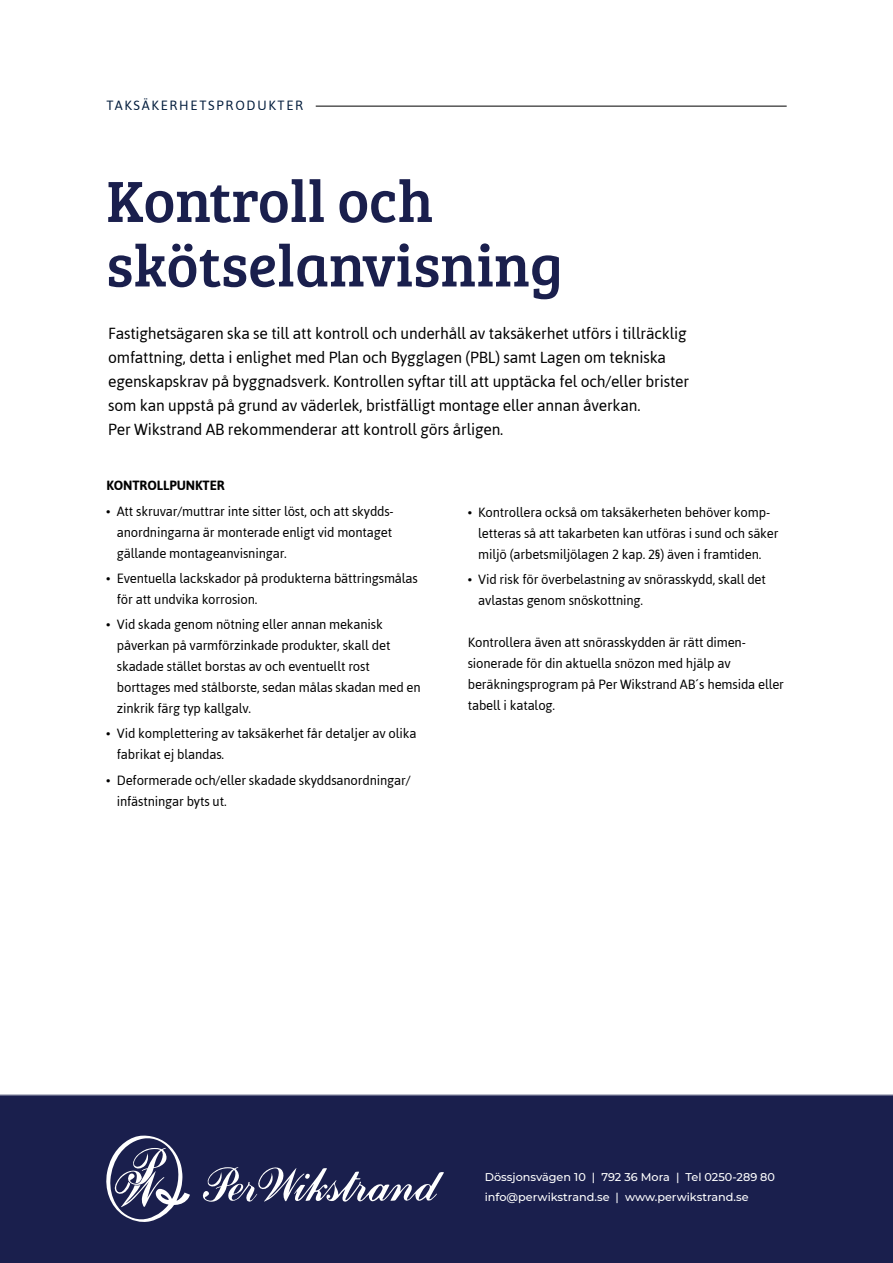
<style>
.page{position:relative;width:893px;height:1263px;background:#fff}
.page>*{position:absolute;margin:0;border:0;box-sizing:border-box;transform-origin:0 0}
.t1{font:60px/64.5px "Bree Serif";color:#1a1f4d}
.t2{font:18px/24px "Jaldi";letter-spacing:-.01em;color:#000001}
.t3{font:15px/21px "Jaldi";letter-spacing:-.01em;color:#000001}
.t4{font:15px "Jaldi";letter-spacing:.115em;color:#021c3c}
.t5{font:700 15px "Jaldi";letter-spacing:-.005em;color:#000001}
.t6{font:500 11.25px/19.5px "Montserrat";color:#fff}
</style>
<div class="page">
<div style="left:0;top:1094px;width:893px;height:169px;background:#1a1f4d"></div>
<svg style="left:202px;top:1165px;width:242px;height:39px;background:#4e5275"></svg>
<svg style="left:106px;top:1135px;width:84px;height:87px"></svg>
<hr style="left:316px;top:106px;width:471px;height:1px;background:#000001">
<p class="t4" style="left:106px;top:93px;width:198px">TAKSÄKERHETSPRODUKTER</p>
<h1 class="t1" style="left:106px;top:166px;width:458px">Kontroll och skötselanvisning</h1>
<p class="t2" style="left:108px;top:321px;width:582px">Fastighetsägaren ska se till att kontroll och underhåll av taksäkerhet utförs i tillräcklig omfattning, detta i enlighet med Plan och Bygglagen (PBL) samt Lagen om tekniska egenskapskrav på byggnadsverk. Kontrollen syftar till att upptäcka fel och/eller brister som kan uppstå på grund av väderlek, bristfälligt montage eller annan åverkan.<br>Per Wikstrand AB rekommenderar att kontroll görs årligen.</p>
<p class="t5" style="left:106px;top:476px;width:120px">KONTROLLPUNKTER</p>
<p class="t3" style="left:117px;top:500px;width:278px;text-align:justify;text-indent:-11px">• Att skruvar/muttrar inte sitter löst, och att skydds&shy;anordningarna är monterade enligt vid montaget gällande montageanvisningar.</p>
<p class="t3" style="left:117px;top:567px;width:303px;text-indent:-10px">• Eventuella lackskador på produkterna bättringsmålas för att undvika korrosion.</p>
<p class="t3" style="left:117px;top:613px;width:305px;text-indent:-11px">• Vid skada genom nötning eller annan mekanisk påverkan på varmförzinkade produkter, skall det skadade stället borstas av och eventuellt rost borttages med stålborste, sedan målas skadan med en zinkrik färg typ kallgalv.</p>
<p class="t3" style="left:117px;top:723px;width:301px;text-indent:-10px">• Vid komplettering av taksäkerhet får detaljer av olika fabrikat ej blandas.</p>
<p class="t3" style="left:117px;top:769px;width:295px;text-indent:-10px">• Deformerade och/eller skadade skyddsanordningar/ infästningar byts ut.</p>
<p class="t3" style="left:478px;top:501px;width:302px;text-indent:-10px">• Kontrollera också om taksäkerheten behöver komp&shy;letteras så att takarbeten kan utföras i sund och säker miljö (arbetsmiljölagen 2 kap. 2§) även i framtiden.</p>
<p class="t3" style="left:478px;top:568px;width:289px;text-indent:-10px">• Vid risk för överbelastning av snörasskydd, skall det avlastas genom snöskottning.</p>
<p class="t3" style="left:468px;top:631px;width:318px">Kontrollera även att snörasskydden är rätt dimen&shy;sionerade för din aktuella snözon med hjälp av beräkningsprogram på Per Wikstrand AB´s hemsida eller tabell i katalog.</p>
<p class="t6" style="left:485px;top:1167px;width:292px">Dössjonsvägen 10 | 792 36 Mora | Tel 0250-289 80 info@perwikstrand.se | www.perwikstrand.se</p>
</div>
